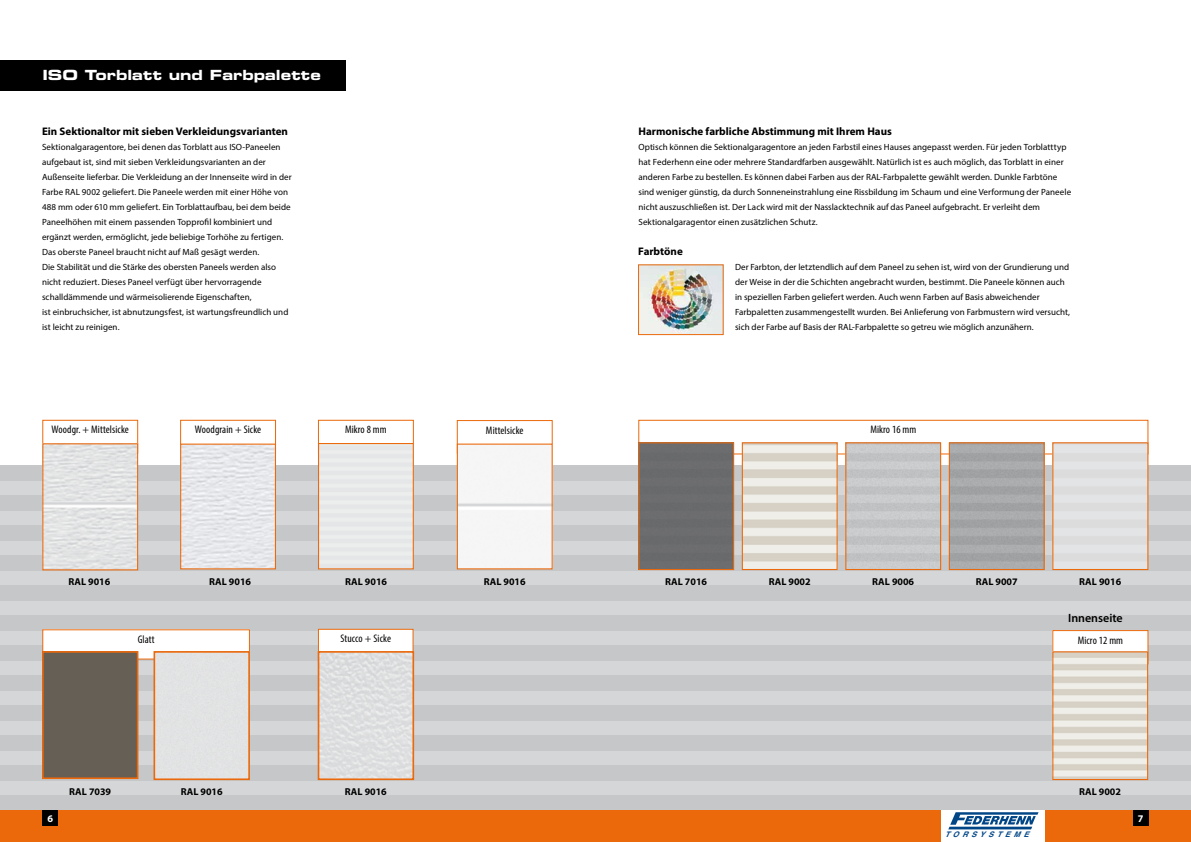
<style>
.page{position:relative;width:1191px;height:842px;background:#fff}
.page>*{position:absolute;margin:0;border:0;box-sizing:border-box;transform-origin:0 0}
.t1{font:14px "Eurostile Bold Extended Two";letter-spacing:-.005em;color:#fff}
.t2{font:600 12px "Myriad Pro";color:#000}
.t3{font:700 11px "Myriad Pro";color:#000}
.t4{font:condensed 11px "Myriad Pro";letter-spacing:.01em;color:#000}
.t5{font:700 10.2px "Myriad Pro";color:#fff}
.t6{font:700 10px "Myriad Pro";color:#000}
.t7{font:9px/15px "Myriad Pro";letter-spacing:.005em;color:#000}
.t8{font:italic 700 7.7px "Helvetica";color:#004687}
</style>
<div class="page">
<div style="left:0;top:480px;width:1191px;height:360px;background:#d5d6d7"></div>
<div style="left:0;top:525px;width:1191px;height:15px;background:#c6c7c8"></div>
<div style="left:0;top:495px;width:1191px;height:15px;background:#c6c7c8"></div>
<div style="left:0;top:465px;width:1191px;height:15px;background:#c6c7c8"></div>
<div style="left:0;top:555px;width:1191px;height:15px;background:#c6c7c8"></div>
<div style="left:0;top:585px;width:1191px;height:15px;background:#c6c7c8"></div>
<div style="left:0;top:615px;width:1191px;height:15px;background:#c6c7c8"></div>
<div style="left:0;top:645px;width:1191px;height:15px;background:#c6c7c8"></div>
<div style="left:0;top:675px;width:1191px;height:15px;background:#c6c7c8"></div>
<div style="left:0;top:705px;width:1191px;height:15px;background:#c6c7c8"></div>
<div style="left:0;top:735px;width:1191px;height:15px;background:#c6c7c8"></div>
<div style="left:0;top:765px;width:1191px;height:15px;background:#c6c7c8"></div>
<div style="left:0;top:795px;width:1191px;height:15px;background:#c6c7c8"></div>
<div style="left:0;top:60px;width:345px;height:30px;background:#000"></div>
<div style="left:43px;top:630px;width:206px;height:29px;background:#fff"></div>
<img style="left:640px;top:266px;width:81px;height:67px">
<div style="left:638px;top:264px;width:85px;height:71px;border:1px solid #eb690b"></div>
<div style="left:457px;top:420px;width:96px;height:34px;border:1px solid #eb690b"></div>
<svg style="left:456px;top:443px;width:97px;height:127px"></svg>
<div style="left:318px;top:420px;width:96px;height:34px;border:1px solid #eb690b"></div>
<svg style="left:317px;top:442px;width:97px;height:128px;background:#e8e3e0"></svg>
<svg style="left:41px;top:650px;width:98px;height:130px;background:#706354"></svg>
<svg style="left:153px;top:650px;width:98px;height:131px"></svg>
<div style="left:1052px;top:631px;width:96px;height:33px;background:#fff"></div>
<div style="left:1052px;top:630px;width:96px;height:34px;border:1px solid #eb690b"></div>
<svg style="left:1051px;top:651px;width:97px;height:130px"></svg>
<div style="left:638px;top:420px;width:510px;height:34px;border:1px solid #eb690b"></div>
<div style="left:638px;top:442px;width:96px;height:129px;background:#6c6b6d"></div>
<svg style="left:1051px;top:442px;width:98px;height:129px"></svg>
<svg style="left:948px;top:442px;width:97px;height:129px;background:#a8a4a2"></svg>
<svg style="left:844px;top:442px;width:97px;height:129px"></svg>
<svg style="left:741px;top:442px;width:97px;height:129px"></svg>
<div style="left:180px;top:420px;width:96px;height:34px;border:1px solid #eb690b"></div>
<svg style="left:180px;top:443px;width:96px;height:127px;background:#e6e1e0"></svg>
<div style="left:42px;top:420px;width:96px;height:34px;border:1px solid #eb690b"></div>
<svg style="left:42px;top:443px;width:97px;height:128px"></svg>
<div style="left:318px;top:629px;width:95px;height:32px;background:#fff"></div>
<div style="left:318px;top:629px;width:95px;height:33px;border:1px solid #eb690b"></div>
<svg style="left:317px;top:650px;width:98px;height:131px"></svg>
<div style="left:595px;top:810px;width:596px;height:32px;background:#eb690b"></div>
<div style="left:0;top:810px;width:595px;height:32px;background:#eb690b"></div>
<div style="left:1133px;top:810px;width:15px;height:15px;background:#000"></div>
<div style="left:43px;top:810px;width:15px;height:15px;background:#000"></div>
<div style="left:941px;top:810px;width:103px;height:32px;background:#fff"></div>
<svg style="left:948px;top:812px;width:90px;height:17px"></svg>
<h1 class="t1" style="left:43px;top:65px;width:280px">ISO Torblatt und Farbpalette</h1>
<p class="t3" style="left:42px;top:124px;width:247px">Ein Sektionaltor mit sieben Verkleidungsvarianten</p>
<p class="t7" style="left:42px;top:139px;width:251px">Sektionalgaragentore, bei denen das Torblatt aus ISO-Paneelen aufgebaut ist, sind mit sieben Verkleidungsvarianten an der Außenseite lieferbar. Die Verkleidung an der Innenseite wird in der Farbe RAL 9002 geliefert. Die Paneele werden mit einer Höhe von 488 mm oder 610 mm geliefert. Ein Torblattaufbau, bei dem beide Paneelhöhen mit einem passenden Topprofil kombiniert und ergänzt werden, ermöglicht, jede beliebige Torhöhe zu fertigen.<br>Das oberste Paneel braucht nicht auf Maß gesägt werden.<br>Die Stabilität und die Stärke des obersten Paneels werden also nicht reduziert. Dieses Paneel verfügt über hervorragende schalldämmende und wärmeisolierende Eigenschaften,<br>ist einbruchsicher, ist abnutzungsfest, ist wartungsfreundlich und ist leicht zu reinigen.</p>
<p class="t3" style="left:638px;top:124px;width:255px">Harmonische farbliche Abstimmung mit Ihrem Haus</p>
<p class="t7" style="left:638px;top:139px;width:434px">Optisch können die Sektionalgaragentore an jeden Farbstil eines Hauses angepasst werden. Für jeden Torblatttyp hat Federhenn eine oder mehrere Standardfarben ausgewählt. Natürlich ist es auch möglich, das Torblatt in einer anderen Farbe zu bestellen. Es können dabei Farben aus der RAL-Farbpalette gewählt werden. Dunkle Farbtöne sind weniger günstig, da durch Sonneneinstrahlung eine Rissbildung im Schaum und eine Verformung der Paneele nicht auszuschließen ist. Der Lack wird mit der Nasslacktechnik auf das Paneel aufgebracht. Er verleiht dem Sektionalgaragentor einen zusätzlichen Schutz.</p>
<p class="t3" style="left:638px;top:244px;width:46px">Farbtöne</p>
<p class="t7" style="left:735px;top:259px;width:336px">Der Farbton, der letztendlich auf dem Paneel zu sehen ist, wird von der Grundierung und der Weise in der die Schichten angebracht wurden, bestimmt. Die Paneele können auch in speziellen Farben geliefert werden. Auch wenn Farben auf Basis abweichender Farbpaletten zusammengestellt wurden. Bei Anlieferung von Farbmustern wird versucht, sich der Farbe auf Basis der RAL-Farbpalette so getreu wie möglich anzunähern.</p>
<p class="t4" style="left:52px;top:423px;width:79px">Woodgr. + Mittelsicke</p>
<p class="t4" style="left:195px;top:423px;width:68px">Woodgrain + Sicke</p>
<p class="t4" style="left:345px;top:423px;width:43px">Mikro 8 mm</p>
<p class="t4" style="left:486px;top:423px;width:39px">Mittelsicke</p>
<p class="t4" style="left:870px;top:423px;width:47px">Mikro 16 mm</p>
<p class="t6" style="left:68px;top:575px;width:43px">RAL 9016</p>
<p class="t6" style="left:209px;top:575px;width:43px">RAL 9016</p>
<p class="t6" style="left:345px;top:575px;width:43px">RAL 9016</p>
<p class="t6" style="left:484px;top:575px;width:43px">RAL 9016</p>
<p class="t6" style="left:665px;top:575px;width:43px">RAL 7016</p>
<p class="t6" style="left:768px;top:575px;width:43px">RAL 9002</p>
<p class="t6" style="left:872px;top:575px;width:43px">RAL 9006</p>
<p class="t6" style="left:975px;top:575px;width:43px">RAL 9007</p>
<p class="t6" style="left:1079px;top:575px;width:43px">RAL 9016</p>
<h2 class="t2" style="left:1068px;top:611px;width:56px">Innenseite</h2>
<p class="t4" style="left:138px;top:632px;width:18px">Glatt</p>
<p class="t4" style="left:340px;top:632px;width:52px">Stucco + Sicke</p>
<p class="t4" style="left:1077px;top:633px;width:47px">Micro 12 mm</p>
<p class="t6" style="left:69px;top:785px;width:43px">RAL 7039</p>
<p class="t6" style="left:181px;top:785px;width:43px">RAL 9016</p>
<p class="t6" style="left:345px;top:785px;width:43px">RAL 9016</p>
<p class="t6" style="left:1079px;top:785px;width:43px">RAL 9002</p>
<p class="t5" style="left:47px;top:811px;width:7px">6</p>
<p class="t5" style="left:1138px;top:811px;width:7px">7</p>
<p class="t8" style="left:944px;top:829px;width:89px">TORSYSTEME</p>
</div>
